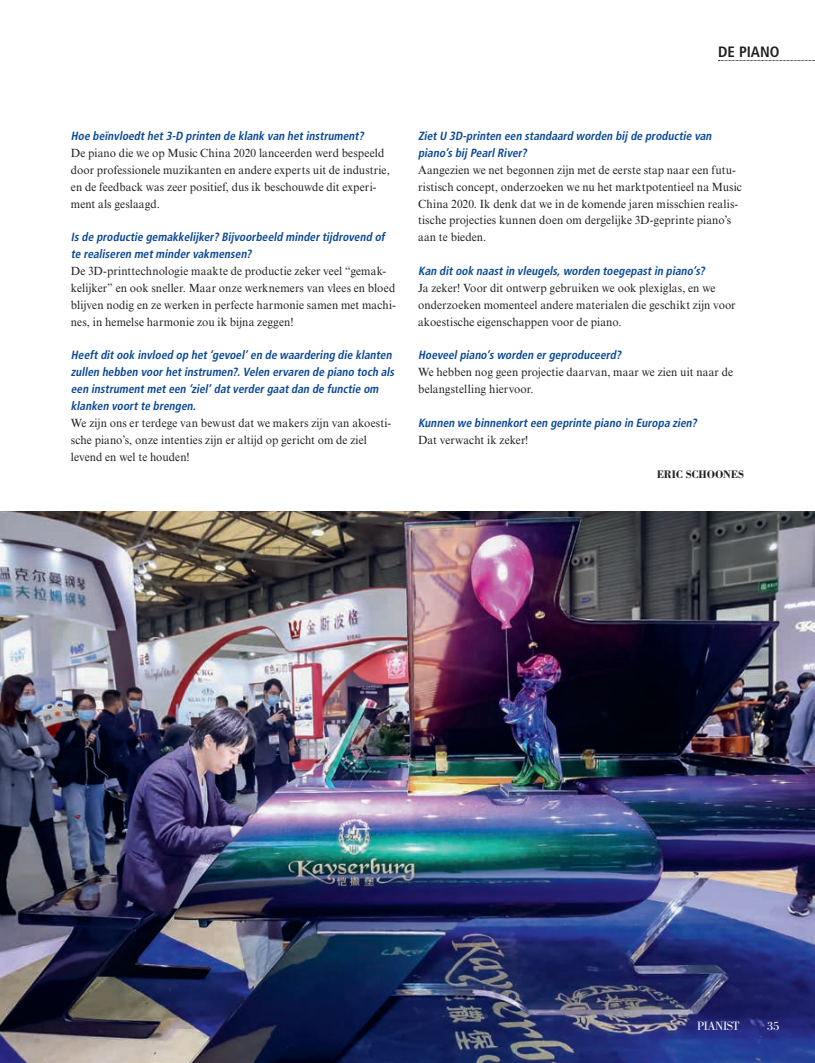
<style>
.page{position:relative;width:815px;height:1063px;background:#fff}
.page>*{position:absolute;margin:0;border:0;box-sizing:border-box;transform-origin:0 0}
.t1{font:700 condensed 15px "Frutiger LT Std";color:#231f20}
.t2{font:12.5px "Bodoni Std";letter-spacing:-.04em;color:#fff}
.t3{font:11.88px/16.9px "Times New Roman MT Std";letter-spacing:.01em;color:#231f20;scale:.96 1}
.t4{font:italic 700 condensed 11.88px/16.9px "Frutiger LT Std";color:#074795;scale:.96 1}
.t5{font:700 11.25px "Bodoni Std";letter-spacing:-.01em;color:#231f20;scale:.96 1}
</style>
<div class="page">
<img style="left:0;top:511px;width:815px;height:552px">
<svg style="left:718px;top:60px;width:97px;height:1px"></svg>
<p class="t1" style="left:718px;top:43px;width:63px">DE PIANO</p>
<p class="t4" style="left:71px;top:128px;width:309px">Hoe beïnvloedthet3-D printen de klank van hetinstrument?</p>
<p class="t3" style="left:71px;top:144px;width:334px">De piano die we op Music China 2020 lanceerden werd bespeeld door professionele muzikanten en andere experts uit de industrie, en de feedback was zeer positief, dus ik beschouwde dit experi&shy;ment als geslaagd.</p>
<p class="t4" style="left:71px;top:229px;width:331px">Isde productie gemakkelijker? Bijvoorbeeld mindertijdrovend of te realiseren metmindervakmensen?</p>
<p class="t3" style="left:71px;top:263px;width:340px">De 3D-printtechnologie maakte de productie zeker veel “gemak&shy;kelijker” en ook sneller. Maar onze werknemers van vlees en bloed blijven nodig en ze werken in perfecte harmonie samen met machi&shy;nes, in hemelse harmonie zou ik bijna zeggen!</p>
<p class="t4" style="left:71px;top:347px;width:341px">Heeftditook invloed op het‘gevoel’en de waardering die klanten zullen hebben voorhetinstrumen?.Velen ervaren de piano toch als een instrumentmeteen ‘ziel’datverdergaatdan de functie om klanken voortte brengen.</p>
<p class="t3" style="left:71px;top:414px;width:335px">We zijn ons er terdege van bewust dat we makers zijn van akoesti&shy;sche piano’s, onze intenties zijn er altijd op gericht om de ziel levend en wel te houden!</p>
<p class="t4" style="left:418px;top:128px;width:310px">ZietU 3D-printen een standaard worden bij de productie van piano’sbij PearlRiver?</p>
<p class="t3" style="left:418px;top:161px;width:339px">Aangezien we net begonnen zijn met de eerste stap naar een futu&shy;ristisch concept, onderzoeken we nu het marktpotentieel na Music China 2020. Ik denk dat we in de komende jaren misschien realis&shy;tische projecties kunnen doen om dergelijke 3D-geprinte piano’s aan te bieden.</p>
<p class="t4" style="left:418px;top:263px;width:303px">Kan ditook naastin vleugels,worden toegepastin piano’s?</p>
<p class="t3" style="left:418px;top:279px;width:332px">Ja zeker! Voor dit ontwerp gebruiken we ook plexiglas, en we onderzoeken momenteel andere materialen die geschikt zijn voor akoestische eigenschappen voor de piano.</p>
<p class="t4" style="left:418px;top:347px;width:216px">Hoeveelpiano’sworden ergeproduceerd?</p>
<p class="t3" style="left:418px;top:364px;width:330px">We hebben nog geen projectie daarvan, maar we zien uit naar de belangstelling hiervoor.</p>
<p class="t4" style="left:418px;top:414px;width:294px">Kunnen we binnenkorteen geprinte piano in Europa zien?</p>
<p class="t3" style="left:418px;top:431px;width:116px">Dat verwacht ik zeker!</p>
<p class="t5" style="left:657px;top:467px;width:92px">ERIC SCHOONES</p>
<p class="t2" style="left:697px;top:1019px;width:44px">PIANIST</p>
<p class="t2" style="left:767px;top:1019px;width:14px">35</p>
</div>
